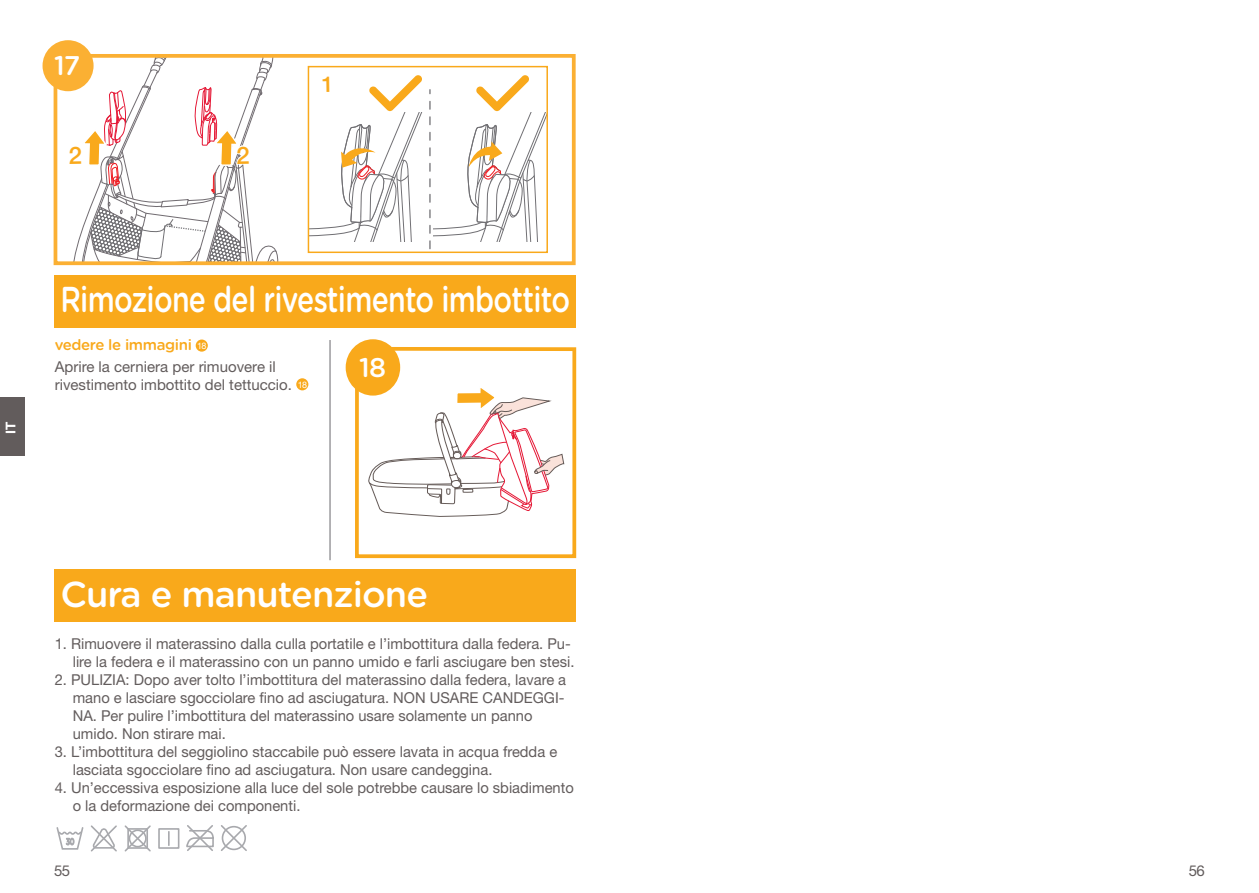
<style>
.page{position:relative;width:1259px;height:893px;background:#fff}
.page>*{position:absolute;margin:0;border:0;box-sizing:border-box;transform-origin:0 0}
.t1{font:500 36px "Gotham Rounded";letter-spacing:-.025em;color:#fff;scale:.79 1}
.t2{font:500 36px "Gotham Rounded";letter-spacing:-.025em;color:#fff}
.内容{font:500 27px "Gotham Rounded";color:#fff}
.warnings{font:15px/18px "Helvetica Neue LT Std";color:#625c5c}
.t3{font:500 15px "Gotham Rounded";letter-spacing:-.025em;color:#f9a91b}
.warning{font:700 13.5px "Helvetica Neue LT Std";color:#fff}
.t4{font:9px "Helvetica Neue LT Std";color:#fff}
</style>
<div class="page">
<div style="left:0;top:397px;width:24px;height:58px;background:#625c5c"></div>
<div style="left:55px;top:275px;width:521px;height:52px;background:#f9a91b"></div>
<div style="left:55px;top:569px;width:521px;height:53px;background:#f9a91b"></div>
<hr style="left:329px;top:340px;width:1px;height:220px;background:#717074">
<div style="left:196px;top:339px;width:12px;height:13px;background:#f9a91b;border-radius:50%"></div>
<div style="left:296px;top:378px;width:12px;height:12px;background:#f9a91b;border-radius:50%"></div>
<svg style="left:186px;top:825px;width:61px;height:26px"></svg>
<div style="left:158px;top:828px;width:21px;height:21px;border:2px solid #a8a9ad"></div>
<svg style="left:168px;top:832px;width:2px;height:13px"></svg>
<svg style="left:56px;top:825px;width:95px;height:27px"></svg>
<div style="left:355px;top:347px;width:221px;height:211px;border:4px solid #f9a91b"></div>
<div style="left:346px;top:339px;width:54px;height:57px;background:#f9a91b;border-radius:50%"></div>
<svg style="left:368px;top:384px;width:196px;height:133px"></svg>
<div style="left:54px;top:54px;width:521px;height:211px;border:4px solid #fbb033"></div>
<div style="left:43px;top:40px;width:51px;height:51px;background:#fbb033;border-radius:50%"></div>
<div style="left:308px;top:66px;width:240px;height:187px;border:2px solid #f9a91b"></div>
<svg style="left:429px;top:75px;width:118px;height:177px"></svg>
<svg style="left:69px;top:56px;width:211px;height:208px"></svg>
<svg style="left:308px;top:75px;width:115px;height:166px"></svg>
<p class="内容" style="left:54px;top:46px;width:28px">17</p>
<p class="warning" style="left:2px;top:434px;width:14px;rotate:-90deg">IT</p>
<p class="t1" style="left:60px;top:274px;width:647px">Rimozione del rivestimento imbottito</p>
<p class="t3" style="left:55px;top:334px;width:139px">vedere le immagini</p>
<p class="t4" style="left:197px;top:340px;width:11px">18</p>
<p class="warnings" style="left:55px;top:358px;width:223px">Aprire la cerniera per rimuovere il</p>
<p class="warnings" style="left:55px;top:376px;width:239px">rivestimento imbottito del tettuccio.</p>
<p class="t4" style="left:298px;top:379px;width:11px">18</p>
<p class="内容" style="left:359px;top:349px;width:28px">18</p>
<p class="t2" style="left:60px;top:569px;width:369px">Cura e manutenzione</p>
<p class="warnings" style="left:55px;top:635px;width:521px;text-align:right">1. Rimuovere il materassino dalla culla portatile e l’imbottitura dalla federa. Pu&shy;lire la federa e il materassino con un panno umido e farli asciugare ben stesi.</p>
<p class="warnings" style="left:73px;top:671px;width:495px;text-indent:-18px">2. PULIZIA: Dopo aver tolto l’imbottitura del materassino dalla federa, lavare a mano e lasciare sgocciolare fino ad asciugatura. NON USARE CANDEGGI-NA. Per pulire l’imbottitura del materassino usare solamente un panno umido. Non stirare mai.</p>
<p class="warnings" style="left:73px;top:743px;width:486px;text-indent:-18px">3. L’imbottitura del seggiolino staccabile può essere lavata in acqua fredda e lasciata sgocciolare fino ad asciugatura. Non usare candeggina.</p>
<p class="warnings" style="left:73px;top:779px;width:502px;text-indent:-18px">4. Un’eccessiva esposizione alla luce del sole potrebbe causare lo sbiadimento o la deformazione dei componenti.</p>
<p class="warnings" style="left:54px;top:861px;width:18px">55</p>
<p class="warnings" style="left:1188px;top:861px;width:18px">56</p>
</div>
